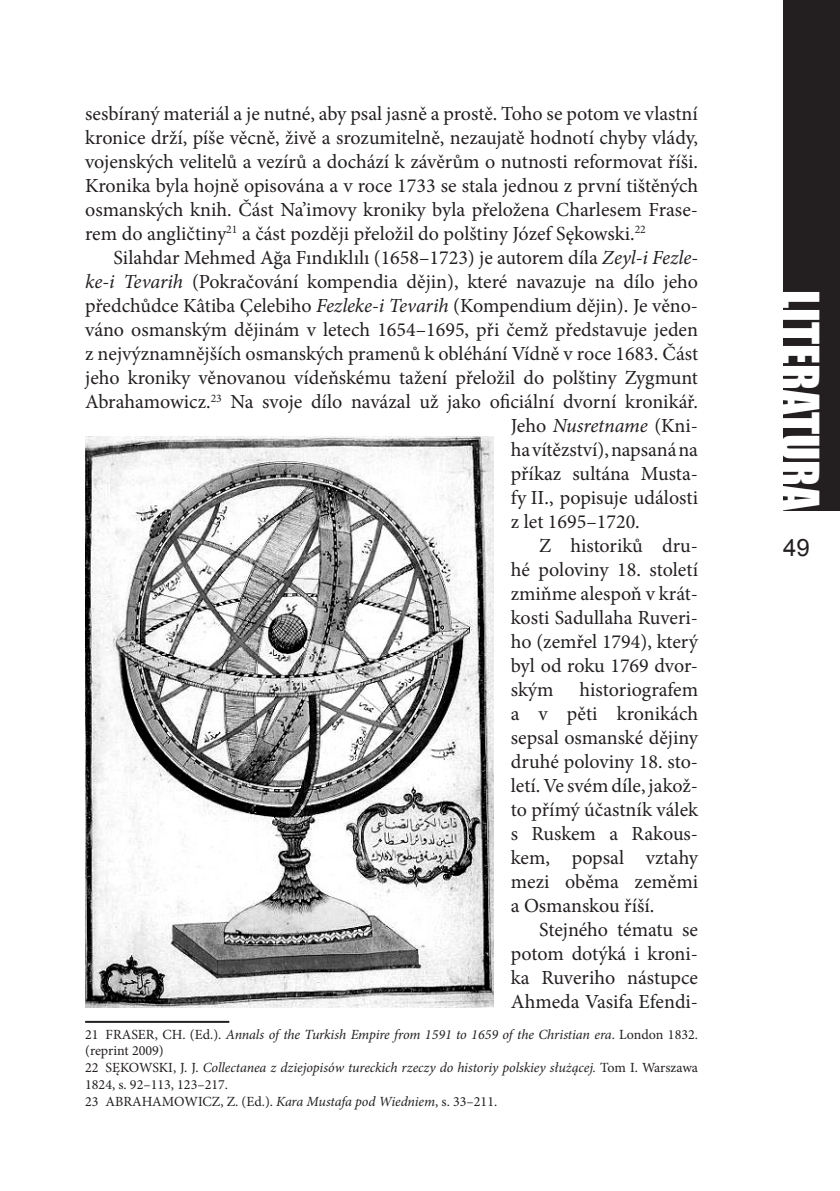
<style>
.page{position:relative;width:840px;height:1191px;background:#fff}
.page>*{position:absolute;margin:0;border:0;box-sizing:border-box;transform-origin:0 0}
.t1{font:48px "Impact";color:#fff}
.t2{font:24px "Arial";color:#231f20}
.Stať_textu{font:20px/24px "Minion Pro";color:#231f20;text-align:justify}
.Poznámka_pod_čarou{font:20px/24px "Minion Pro";color:#231f20;text-align:justify}
.Stať_textu-2{font:italic 20px "Minion Pro";letter-spacing:-.01em;color:#231f20}
.Poznámka_pod_čarou-2{font:italic 14px/16.8px "Minion Pro";letter-spacing:-.005em;color:#231f20}
.Poznámka_pod_čarou-3{font:14px "Minion Pro";color:#231f20}
.s1{font-style:italic}
.s2{font-style:normal}
</style>
<div class="page">
<div style="left:782px;top:0;width:57px;height:510px;background:#231f20"></div>
<hr style="left:85px;top:1021px;width:144px;height:2px;background:#231f20">
<img style="left:85px;top:437px;width:408px;height:570px">
<p class="Poznámka_pod_čarou" style="left:85px;top:102px;width:614px">sesbíraný materiál a je nutné, aby psal jasně a prostě. Toho se potom ve vlastní kronice drží, píše věcně, živě a srozumitelně, nezaujatě hodnotí chyby vlády, vojenských velitelů a vezírů a dochází k závěrům o nutnosti reformovat říši.<br>Kronika byla hojně opisována a v roce 1733 se stala jednou z první tištěných osmanských knih. Část Na’imovy kroniky byla přeložena Charlesem Frase&shy;rem do angličtiny<sup>21</sup> a část později přeložil do polštiny Józef Sękowski.<sup>22</sup></p>
<p class="Stať_textu" style="left:113px;top:246px;width:585px">Silahdar Mehmed Ağa Fındıklılı (1658–1723) je autorem díla <span class="s1">Zeyl-i Fezle-</span></p>
<p class="Stať_textu" style="left:85px;top:270px;width:614px"><span class="s1">ke-i Tevarih</span> (Pokračování kompendia dějin), které navazuje na dílo jeho</p>
<p class="Stať_textu" style="left:85px;top:294px;width:614px">předchůdce Kâtiba Çelebiho <span class="s1">Fezleke-i Tevarih</span> (Kompendium dějin). Je věno-</p>
<p class="Stať_textu" style="left:85px;top:318px;width:614px">váno osmanským dějinám v letech 1654–1695, při čemž představuje jeden</p>
<p class="Stať_textu" style="left:85px;top:342px;width:614px">z nejvýznamnějších osmanských pramenů k obléhání Vídně v roce 1683. Část</p>
<p class="Stať_textu" style="left:85px;top:366px;width:614px">jeho kroniky věnovanou vídeňskému tažení přeložil do polštiny Zygmunt</p>
<p class="Stať_textu" style="left:85px;top:390px;width:614px">Abrahamowicz.<sup>23</sup> Na svoje dílo navázal už jako oficiální dvorní kronikář.</p>
<p class="Stať_textu-2" style="left:510px;top:412px;width:189px"><span class="s2">Jeho</span> Nusretname <span class="s2">(Kni-</span></p>
<p class="Stať_textu" style="left:510px;top:438px;width:189px">ha vítězství), napsaná na</p>
<p class="Stať_textu" style="left:510px;top:462px;width:189px">příkaz sultána Musta-</p>
<p class="Stať_textu" style="left:510px;top:486px;width:189px">fy II., popisuje události</p>
<p class="Stať_textu" style="left:510px;top:510px;width:130px">z let 1695–1720.</p>
<p class="Stať_textu" style="left:510px;top:534px;width:189px;text-indent:28px">Z historiků dru&shy;hé poloviny 18. století zmiňme alespoň v krát&shy;kosti Sadullaha Ruveri&shy;ho (zemřel 1794), který byl od roku 1769 dvor&shy;ským</p>
<p class="Stať_textu" style="left:510px;top:678px;width:189px;text-indent:69px">historiografem a v pěti kronikách sepsal osmanské dějiny druhé poloviny 18. sto&shy;letí. Ve svém díle, jakož&shy;to přímý účastník válek s Ruskem a Rakous&shy;kem, popsal vztahy mezi oběma zeměmi a Osmanskou říší.</p>
<p class="Stať_textu" style="left:510px;top:918px;width:189px;text-indent:28px">Stejného tématu se potom dotýká i kroni&shy;ka Ruveriho nástupce Ahmeda Vasifa Efendi-</p>
<p class="Poznámka_pod_čarou-2" style="left:85px;top:1025px;width:614px"><span class="s2">21 FRASER, CH. (Ed.).</span> Annals of the Turkish Empire from 1591 to 1659 of the Christian era<span class="s2">. London 1832. (reprint 2009)</span></p>
<p class="Poznámka_pod_čarou-2" style="left:85px;top:1059px;width:614px"><span class="s2">22 SĘKOWSKI, J. J.</span> Collectanea z dziejopisów tureckich rzeczy do historiy polskiey służącej. <span class="s2">Tom I. Warszawa<br>1824, s. 92–113, 123–217.</span></p>
<p class="Poznámka_pod_čarou-3" style="left:85px;top:1092px;width:413px">23 ABRAHAMOWICZ, Z. (Ed.). <span class="s1">Kara Mustafa pod Wiedniem</span>, s. 33–211.</p>
<h1 class="t1" style="left:836px;top:290px;width:222px;rotate:90deg">LITERATURA</h1>
<p class="t2" style="left:782px;top:532px;width:14px">49</p>
</div>
